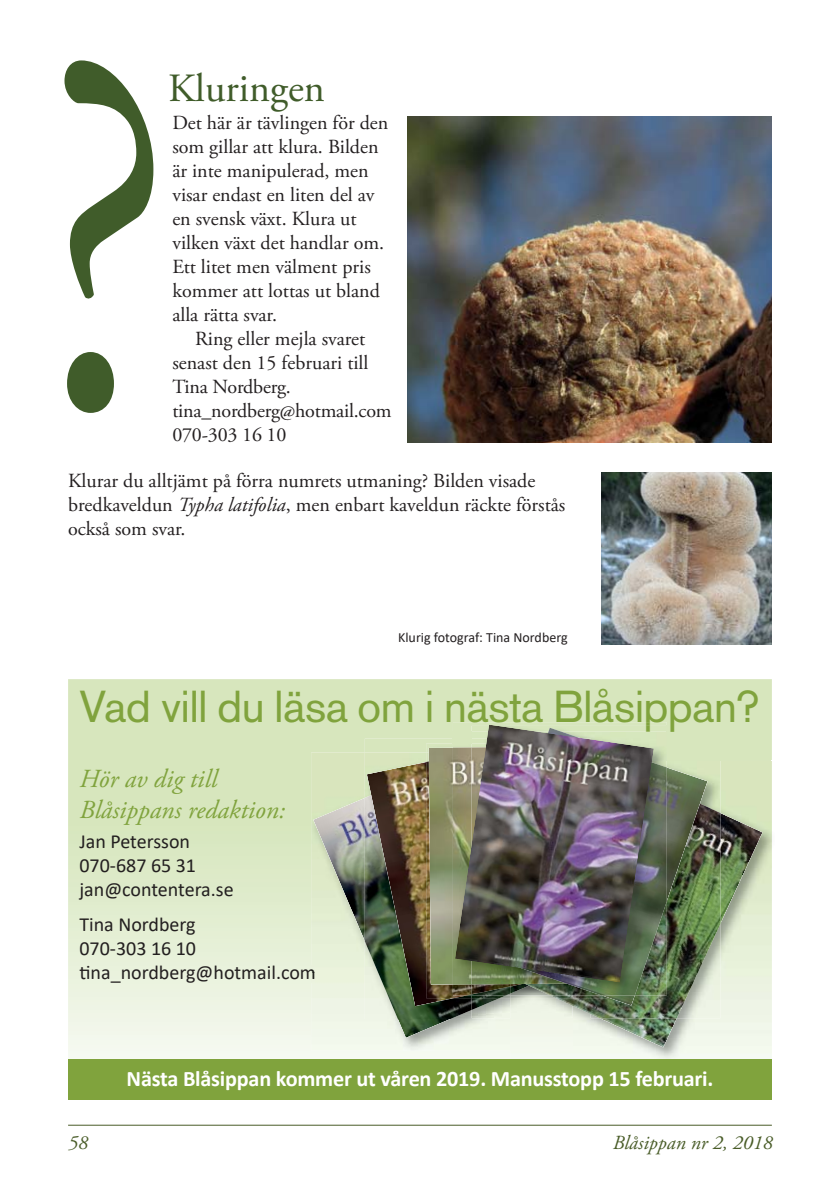
<style>
.page{position:relative;width:840px;height:1191px;background:#fff}
.page>*{position:absolute;margin:0;border:0;box-sizing:border-box;transform-origin:0 0}
.t1{font:534px "Adobe Garamond Pro";color:#405c2a;scale:.78 1}
.t2{font:44px "Akzidenz Grotesk";letter-spacing:-.005em;color:#80a33d}
.t3{font:40px "Adobe Garamond Pro";color:#405c2a}
.t4{font:italic 26px/31.2px "Adobe Garamond Pro";color:#80a33d}
.t5{font:700 22.2px "Calibri";letter-spacing:-.01em;color:#fff}
.t6{font:20px/24px "Adobe Garamond Pro";color:#231f20}
.t7{font:20px/24px "Calibri";color:#231f20}
.t8{font:italic 20px "Adobe Garamond Pro";color:#495c28}
.t9{font:14px "Calibri";color:#231f20}
.s1{font-style:italic}
.s2{color:#1a1c18}
</style>
<div class="page">
<hr style="left:68px;top:1124px;width:703px;height:1px;background:#495c28">
<svg style="left:68px;top:679px;width:703px;height:380px;background:#deeaca"></svg>
<div style="left:68px;top:1059px;width:703px;height:41px;background:#80a33d"></div>
<img style="left:311px;top:752px;width:199px;height:298px">
<img style="left:311px;top:965px;width:2px;height:18px">
<img style="left:313px;top:798px;width:137px;height:240px">
<img style="left:364px;top:738px;width:88px;height:14px">
<img style="left:364px;top:795px;width:107px;height:224px">
<img style="left:366px;top:762px;width:87px;height:244px">
<img style="left:510px;top:761px;width:262px;height:299px">
<img style="left:510px;top:1059px;width:261px;height:1px">
<div style="left:510px;top:1018px;width:62px;height:32px;background:#f2f6ea"></div>
<svg style="left:572px;top:1018px;width:18px;height:1px"></svg>
<img style="left:599px;top:813px;width:163px;height:234px">
<img style="left:426px;top:743px;width:26px;height:9px">
<svg style="left:426px;top:752px;width:2px;height:9px"></svg>
<img style="left:466px;top:995px;width:33px;height:3px">
<img style="left:426px;top:761px;width:40px;height:237px">
<img style="left:428px;top:747px;width:24px;height:237px">
<img style="left:471px;top:998px;width:84px;height:20px">
<img style="left:471px;top:998px;width:28px;height:12px">
<img style="left:666px;top:726px;width:54px;height:77px">
<img style="left:555px;top:803px;width:165px;height:215px">
<img style="left:510px;top:995px;width:40px;height:3px">
<img style="left:550px;top:995px;width:51px;height:3px">
<img style="left:601px;top:767px;width:106px;height:238px">
<img style="left:452px;top:731px;width:19px;height:264px">
<img style="left:452px;top:722px;width:214px;height:9px">
<svg style="left:499px;top:995px;width:11px;height:3px"></svg>
<img style="left:471px;top:984px;width:2px;height:11px">
<img style="left:473px;top:727px;width:193px;height:268px">
<img style="left:455px;top:724px;width:198px;height:258px">
<img style="left:601px;top:472px;width:170px;height:172px">
<img style="left:407px;top:116px;width:364px;height:327px">
<svg style="left:80px;top:966px;width:9px;height:13px"></svg>
<h1 class="t1" style="left:38px;top:25px;width:174px">?</h1>
<h3 class="t3" style="left:168px;top:73px;width:158px">Kluringen</h3>
<p class="t6" style="left:172px;top:112px;width:217px">Det här är tävlingen för den som gillar att klura. Bilden är inte mani pulerad, men visar endast en liten del av en svensk växt. Klura ut vilken växt det handlar om.<br>Ett litet men välment pris kommer att lottas ut bland alla rätta svar.</p>
<p class="t6" style="left:172px;top:328px;width:221px;text-indent:23px">Ring eller mejla svaret senast den 15 februari till<br>Tina Nordberg. tina_nordberg@hotmail.com<br>070-303 16 10</p>
<p class="t6" style="left:68px;top:470px;width:498px">Klurar du alltjämt på förra numrets utmaning? Bilden visade bredkaveldun <span class="s1">Typha latifolia</span>, men enbart kaveldun räckte förstås också som svar.</p>
<p class="t9" style="left:398px;top:631px;width:171px">Klurig fotograf: Tina Nordberg</p>
<h2 class="t2" style="left:79px;top:690px;width:614px">Vad vill du läsa om i nästa ås pp</h2>
<h2 class="t2" style="left:553px;top:690px;width:208px">Bl i an?</h2>
<h3 class="t4" style="left:79px;top:765px;width:207px">Hör av dig till<br>Blåsippans redaktion:</h3>
<p class="t7" style="left:79px;top:831px;width:156px">Jan Petersson<br>070-687 65 31 jan@contentera.se</p>
<p class="t7" style="left:79px;top:914px;width:118px">Tina Nordberg</p>
<p class="t7" style="left:79px;top:938px;width:118px">070-303 16 10</p>
<p class="t7" style="left:91px;top:962px;width:227px">na_nordberg@hotmail.co<span class="s2">m</span></p>
<p class="t5" style="left:127px;top:1069px;width:588px">Nästa Blåsippan kommer ut våren 2019. Manusstopp 15 februari.</p>
<p class="t8" style="left:68px;top:1134px;width:21px">58</p>
<p class="t8" style="left:612px;top:1134px;width:161px">Blåsippan nr 2, 2018</p>
</div>
